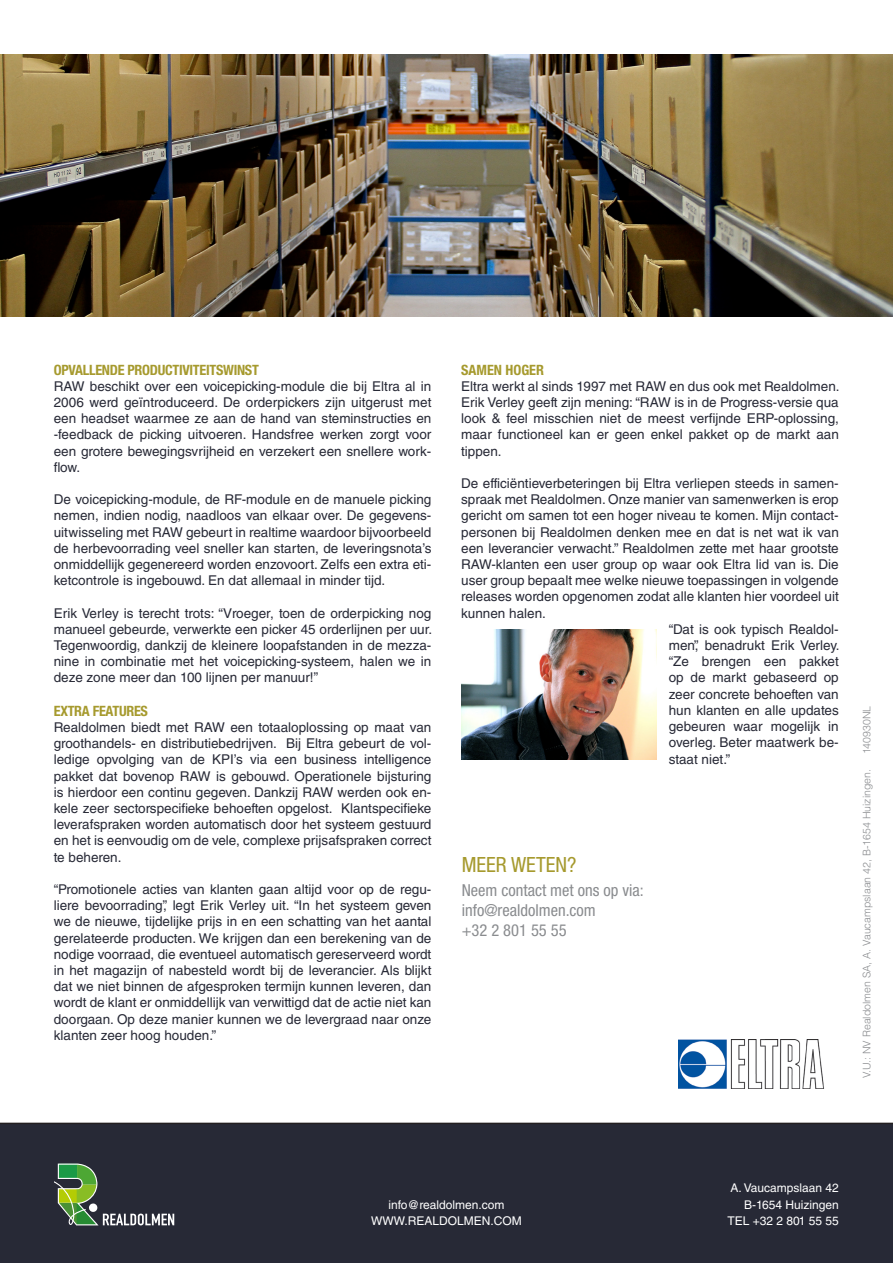
<style>
.page{position:relative;width:893px;height:1263px;background:#fff}
.page>*{position:absolute;margin:0;border:0;box-sizing:border-box;transform-origin:0 0}
.t1{font:condensed 21px "Helvetica Neue LT Std";color:#a69a2e}
.t2{font:condensed 16.5px "Helvetica Neue LT Std";color:#8a8c8f}
.t3{font:700 condensed 14.25px "Helvetica Neue LT Std";letter-spacing:-.02em;color:#a69a2e}
.t4{font:700 condensed 14.25px "Helvetica Neue LT Std";color:#a69a2e}
.t5{font:13.5px/16.2px "Helvetica LT Std";color:#272936;text-align:justify}
.t6{font:12px "Helvetica LT Std";color:#fff}
.t7{font:300 10.5px "Helvetica LT Std";color:#8a8c8f}
</style>
<div class="page">
<div style="left:0;top:1123px;width:893px;height:140px;background:#272936"></div>
<img style="left:0;top:54px;width:893px;height:262px">
<svg style="left:54px;top:1163px;width:120px;height:62px;background:#475649"></svg>
<img style="left:678px;top:1039px;width:146px;height:50px">
<img style="left:461px;top:629px;width:196px;height:131px">
<p class="t3" style="left:54px;top:361px;width:207px">OPVALLENDE PRODUCTIVITEITSWINST</p>
<p class="t5" style="left:54px;top:378px;width:379px">RAW beschikt over een voicepicking-module die bij Eltra al in 2006 werd geïntroduceerd. De orderpickers zijn uitgerust met een headset waarmee ze aan de hand van steminstructies en -feedback de picking uitvoeren. Handsfree werken zorgt voor een grotere bewegingsvrijheid en verzekert een snellere work&shy;flow.</p>
<p class="t5" style="left:54px;top:491px;width:379px">De voicepicking-module, de RF-module en de manuele picking nemen, indien nodig, naadloos van elkaar over. De gegevens&shy;uitwisseling met RAW gebeurt in realtime waardoor bijvoorbeeld de herbevoorrading veel sneller kan starten, de leveringsnota’s onmiddellijk gegenereerd worden enzovoort. Zelfs een extra eti&shy;ketcontrole is ingebouwd. En dat allemaal in minder tijd.</p>
<p class="t5" style="left:54px;top:605px;width:380px">Erik Verley is terecht trots: “Vroeger, toen de orderpicking nog manueel gebeurde, verwerkte een picker 45 orderlijnen per uur.<br>Tegenwoordig, dankzij de kleinere loopafstanden in de mezza&shy;nine in combinatie met het voicepicking-systeem, halen we in deze zone meer dan 100 lijnen per manuur!”</p>
<p class="t3" style="left:54px;top:702px;width:96px">EXTRA FEATURES</p>
<p class="t5" style="left:54px;top:719px;width:379px">Realdolmen biedt met RAW een totaaloplossing op maat van groothandels- en distributiebedrijven. Bij Eltra gebeurt de vol&shy;ledige opvolging van de KPI’s via een business intelligence pakket dat bovenop RAW is gebouwd. Operationele bijsturing is hierdoor een continu gegeven. Dankzij RAW werden ook en&shy;kele zeer sectorspecifieke behoeften opgelost. Klantspecifieke leverafspraken worden automatisch door het systeem gestuurd en het is eenvoudig om de vele, complexe prijsafspraken correct te beheren.</p>
<p class="t5" style="left:54px;top:881px;width:379px">“Promotionele acties van klanten gaan altijd voor op de regu&shy;liere bevoorrading”, legt Erik Verley uit. “In het systeem geven we de nieuwe, tijdelijke prijs in en een schatting van het aantal gerelateerde producten. We krijgen dan een berekening van de nodige voorraad, die eventueel automatisch gereserveerd wordt in het magazijn of nabesteld wordt bij de leverancier. Als blijkt dat we niet binnen de afgesproken termijn kunnen leveren, dan wordt de klant er onmiddellijk van verwittigd dat de actie niet kan doorgaan. Op deze manier kunnen we de levergraad naar onze klanten zeer hoog houden.”</p>
<p class="t4" style="left:461px;top:361px;width:84px">SAMEN HOGER</p>
<p class="t5" style="left:461px;top:378px;width:380px">Eltra werkt al sinds 1997 met RAW en dus ook met Realdolmen.<br>Erik Verley geeft zijn mening: “RAW is in de Progress-versie qua look &amp; feel misschien niet de meest verfijnde ERP-oplossing, maar functioneel kan er geen enkel pakket op de markt aan tippen.</p>
<p class="t5" style="left:461px;top:475px;width:379px">De efficiëntieverbeteringen bij Eltra verliepen steeds in samen&shy;spraak met Realdolmen. Onze manier van samenwerken is erop gericht om samen tot een hoger niveau te komen. Mijn contact&shy;personen bij Realdolmen denken mee en dat is net wat ik van een leverancier verwacht.” Realdolmen zette met haar grootste RAW-klanten een user group op waar ook Eltra lid van is. Die user group bepaalt mee welke nieuwe toepassingen in volgende releases worden opgenomen zodat alle klanten hier voordeel uit kunnen halen.</p>
<p class="t5" style="left:669px;top:621px;width:172px">“Dat is ook typisch Realdol&shy;men”, benadrukt Erik Verley. “Ze brengen een pakket op de markt gebaseerd op zeer concrete behoeften van hun klanten en alle updates gebeuren waar mogelijk in overleg. Beter maatwerk be&shy;staat niet.”</p>
<p class="t1" style="left:462px;top:853px;width:116px">MEER WETEN?</p>
<p class="t2" style="left:462px;top:881px;width:183px">Neem contact met ons op via:</p>
<p class="t2" style="left:462px;top:901px;width:136px">info@realdolmen.com</p>
<p class="t2" style="left:462px;top:920px;width:106px">+32 2 801 55 55</p>
<p class="t7" style="left:860px;top:754px;width:50px;rotate:-90deg">140930NL</p>
<p class="t7" style="left:860px;top:1078px;width:311px;rotate:-90deg">V.U.: NV Realdolmen SA, A. Vaucampslaan 42, B-1654 Huizingen.</p>
<p class="t6" style="left:388px;top:1198px;width:118px">info@realdolmen.com</p>
<p class="t6" style="left:371px;top:1214px;width:152px">WWW.REALDOLMEN.COM</p>
<p class="t6" style="left:730px;top:1181px;width:110px">A. Vaucampslaan 42</p>
<p class="t6" style="left:744px;top:1198px;width:96px">B-1654 Huizingen</p>
<p class="t6" style="left:727px;top:1214px;width:113px">TEL +32 2 801 55 55</p>
</div>
